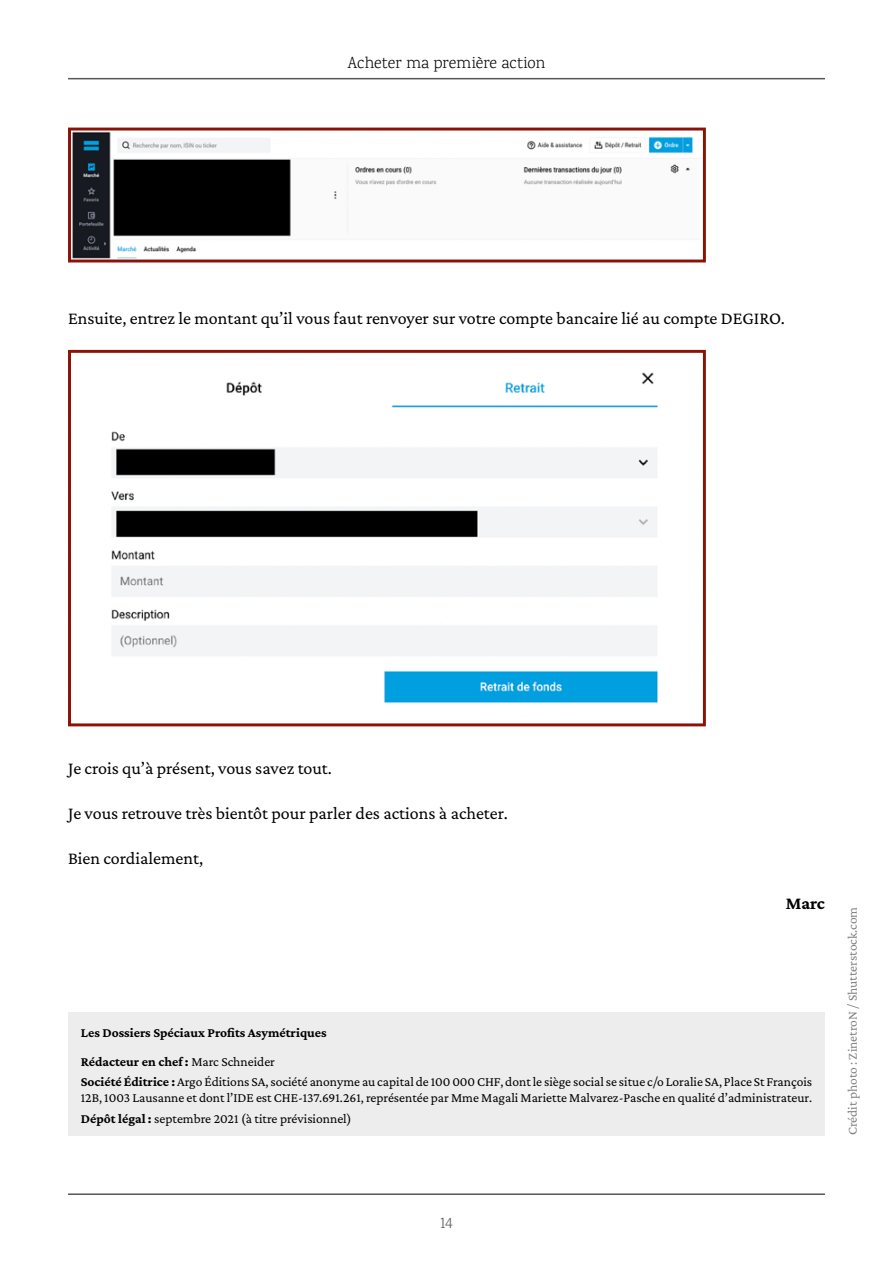
<style>
.page{position:relative;width:893px;height:1263px;background:#fff}
.page>*{position:absolute;margin:0;border:0;box-sizing:border-box;transform-origin:0 0}
.t1{font:18px "Crimson Pro";color:#000}
.t2{font:700 18px "Crimson Pro";color:#000}
.t3{font:300 16.5px "Karma";letter-spacing:-.01em;color:#000}
.t4{font:300 16.5px "Karma";color:#575756}
.t5{font:13.5px/16.2px "Crimson Pro";color:#000}
.t6{font:700 13.5px/29px "Crimson Pro";color:#000}
.s1{font-weight:400}
.s2{font-weight:700}
</style>
<div class="page">
<hr style="left:68px;top:78px;width:757px;height:1px;background:#575756">
<hr style="left:68px;top:1193px;width:757px;height:2px;background:#575756">
<div style="left:68px;top:1012px;width:757px;height:123px;background:#ededed"></div>
<svg style="left:68px;top:127px;width:638px;height:136px"></svg>
<svg style="left:68px;top:349px;width:638px;height:378px"></svg>
<p class="t3" style="left:348px;top:52px;width:199px">Acheter ma première action</p>
<h1 class="t1" style="left:68px;top:307px;width:718px">Ensuite, entrez le montant qu’il vous faut renvoyer sur votre compte bancaire lié au compte DEGIRO.</h1>
<h1 class="t1" style="left:68px;top:757px;width:266px">Je crois qu’à présent, vous savez tout.</h1>
<h1 class="t1" style="left:68px;top:802px;width:441px">Je vous retrouve très bientôt pour parler des actions à acheter.</h1>
<h1 class="t1" style="left:68px;top:847px;width:137px">Bien cordialement,</h1>
<h1 class="t2" style="left:786px;top:892px;width:41px">Marc</h1>
<p class="t6" style="left:81px;top:1017px;width:247px">Les Dossiers Spéciaux Profits Asymétriques<br>Rédacteur en chef : <span class="s1">Marc Schneider</span></p>
<p class="t5" style="left:81px;top:1073px;width:733px"><span class="s2">Société Éditrice :</span> Argo Éditions SA, société anonyme au capital de 100 000 CHF, dont le siège social se situe c/o Loralie SA, Place St François<br>12B, 1003 Lausanne et dont l’IDE est CHE-137.691.261, représentée par Mme Magali Mariette Malvarez-Pasche en qualité d’administrateur.</p>
<p class="t5" style="left:81px;top:1110px;width:272px"><span class="s2">Dépôt légal :</span> septembre 2021 (à titre prévisionnel)</p>
<p class="t5" style="left:844px;top:1135px;width:230px;rotate:-90deg">Crédit photo : ZinetroN / Shutterstock.com</p>
<p class="t4" style="left:440px;top:1212px;width:14px">14</p>
</div>
